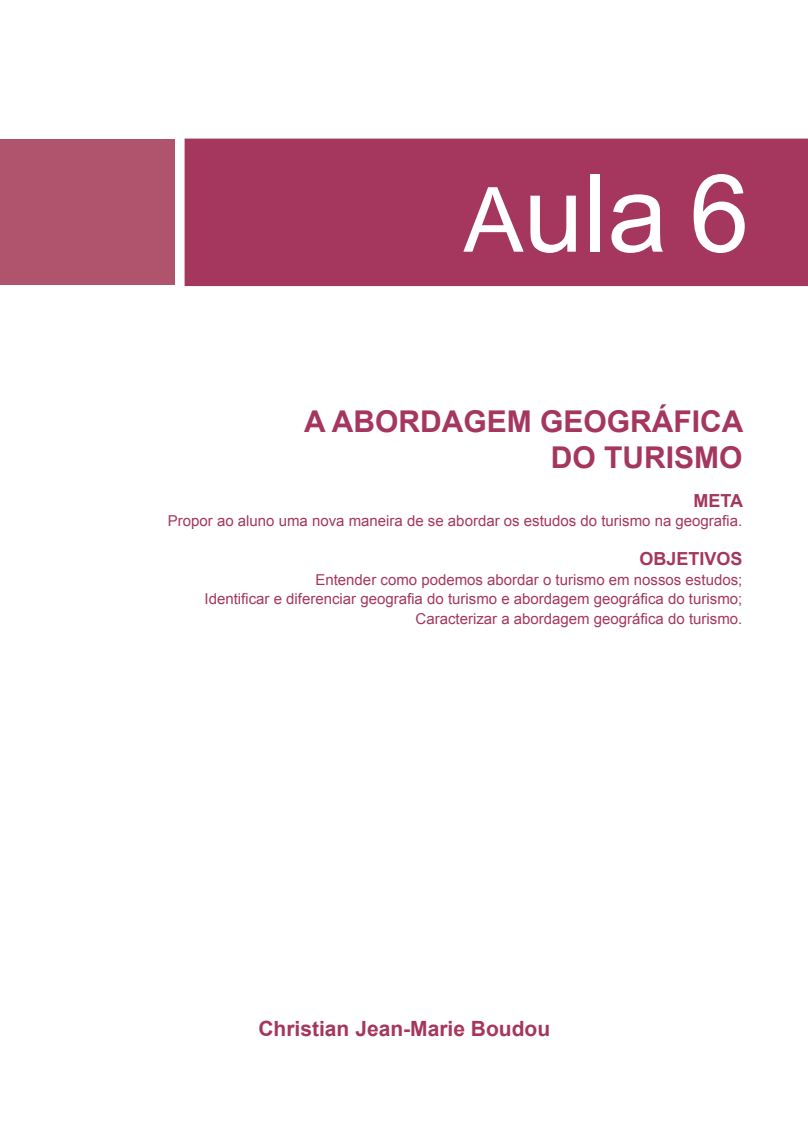
<style>
.page{position:relative;width:808px;height:1127px;background:#fff}
.page>*{position:absolute;margin:0;border:0;box-sizing:border-box;transform-origin:0 0}
.t1{font:108px "Arial";color:#fff}
.A_-_Titulo__de_metas{font:700 30px "Arial";color:#a5365d}
.A_-_Caixa_Enfase{font:700 21px "Arial";color:#a5365d}
.A_-_Titulo__de_metas-2{font:700 18px "Arial";color:#a5365d}
.A_-_Meta_Objetivos_R{font:15px "Arial";color:#a5365d}
.s1{font-size:90px}
</style>
<div class="page">
<div style="left:185px;top:139px;width:623px;height:146px;background:#a5365d"></div>
<div style="left:185px;top:139px;width:623px;height:147px;border:2px solid #a5365d"></div>
<div style="left:0;top:139px;width:175px;height:146px;background:#af546c"></div>
<p class="t1" style="left:463px;top:143px;width:288px"><span class="s1">A</span>ula 6</p>
<p class="A_-_Titulo__de_metas" style="left:304px;top:401px;width:441px">A ABORDAGEM GEOGRÁFICA</p>
<p class="A_-_Titulo__de_metas" style="left:551px;top:437px;width:193px">DO TURISMO</p>
<p class="A_-_Titulo__de_metas-2" style="left:693px;top:489px;width:51px">META</p>
<p class="A_-_Meta_Objetivos_R" style="left:168px;top:511px;width:576px">Propor ao aluno uma nova maneira de se abordar os estudos do turismo na geografia.</p>
<p class="A_-_Titulo__de_metas-2" style="left:639px;top:547px;width:105px">OBJETIVOS</p>
<p class="A_-_Meta_Objetivos_R" style="left:315px;top:570px;width:428px">Entender como podemos abordar o turismo em nossos estudos;</p>
<p class="A_-_Meta_Objetivos_R" style="left:205px;top:589px;width:539px">Identificar e diferenciar geografia do turismo e abordagem geográfica do turismo;</p>
<p class="A_-_Meta_Objetivos_R" style="left:415px;top:609px;width:328px">Caracterizar a abordagem geográfica do turismo.</p>
<p class="A_-_Caixa_Enfase" style="left:258px;top:1015px;width:293px">Christian Jean-Marie Boudou</p>
</div>
